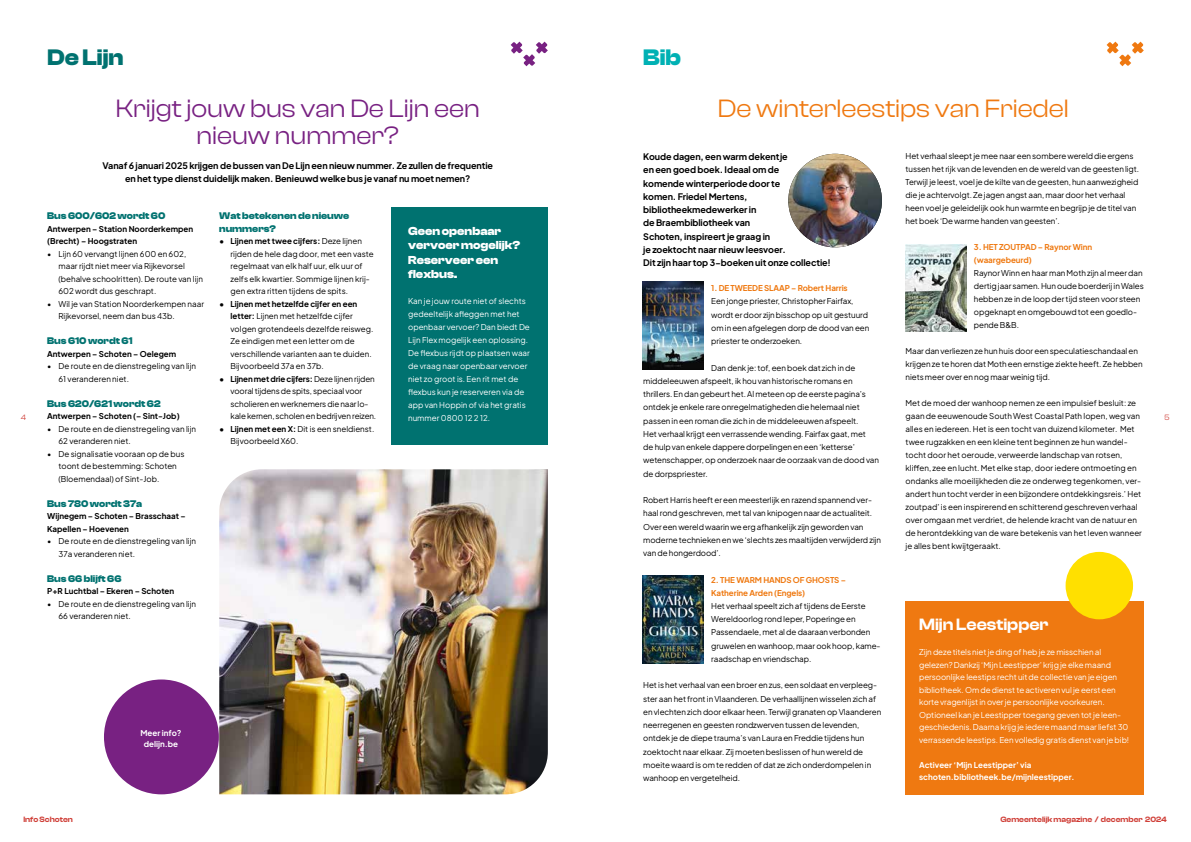
<style>
.page{position:relative;width:1191px;height:842px;background:#fff}
.page>*{position:absolute;margin:0;border:0;box-sizing:border-box;transform-origin:0 0}
.t1{font:26px/27px "Clash Display";color:#782182;text-align:center}
.t2{font:26px "Clash Display";color:#ef7911}
.t3{font:700 23.3px "Clash Display";color:#007270}
.t4{font:700 23.3px "Clash Display";color:#00b1b4}
.t5{font:600 17px "Clash Display";color:#fff}
.t6{font:700 12px/14.4px "Clash Display";color:#fff}
.t7{font:700 10px/12.5px "Clash Display";color:#007270}
.t8{font:700 9px/13.2px "Plus Jakarta Sans";letter-spacing:-.01em;color:#000;text-align:center}
.t9{font:8px/13.2px "Plus Jakarta Sans";letter-spacing:-.01em;color:#000}
.t10{font:8px/13px "Plus Jakarta Sans";letter-spacing:-.01em;color:#fff}
.t11{font:700 8px/12.5px "Plus Jakarta Sans";color:#000}
.t12{font:700 8px/13.2px "Plus Jakarta Sans";letter-spacing:-.01em;color:#ef7911}
.t13{font:700 8px/11px "Plus Jakarta Sans";color:#fff;text-align:center}
.t14{font:600 8px "Clash Display";color:#cf3e37}
.t15{font:8px "Clash Display";color:#cf3e37}
.s1{font-weight:700}
</style>
<div class="page">
<img style="left:219px;top:469px;width:329px;height:325px">
<svg style="left:510px;top:42px;width:38px;height:24px"></svg>
<svg style="left:1106px;top:42px;width:37px;height:24px"></svg>
<div style="left:391px;top:207px;width:157px;height:237px;background:#007270"></div>
<div style="left:104px;top:679px;width:115px;height:115px;background:#782182;border-radius:50%"></div>
<div style="left:905px;top:601px;width:238px;height:193px;background:#ef7911"></div>
<img style="left:788px;top:154px;width:94px;height:93px;border-radius:47px">
<img style="left:643px;top:282px;width:60px;height:87px">
<img style="left:643px;top:576px;width:60px;height:87px">
<img style="left:905px;top:244px;width:61px;height:88px">
<div style="left:1065px;top:552px;width:68px;height:67px;background:#ffe000;border-radius:50%"></div>
<h2 class="t3" style="left:47px;top:44px;width:78px">De Lijn</h2>
<h2 class="t4" style="left:643px;top:44px;width:39px">Bib</h2>
<h1 class="t1" style="left:116px;top:94px;width:365px">Krijgt jouw bus van De Lijn een nieuw nummer?</h1>
<h1 class="t2" style="left:717px;top:94px;width:352px">De winterleestips van Friedel</h1>
<p class="t9" style="left:905px;top:149px;width:235px">Het verhaal sleept je mee naar een sombere wereld die ergens tussen het rijk van de levenden en de wereld van de geesten ligt.<br>Terwijl je leest, voel je de kilte van de geesten, hun aanwezigheid die je achtervolgt. Ze jagen angst aan, maar door het verhaal heen voel je geleidelijk ook hun warmte en begrijp je de titel van het boek ‘De warme handen van geesten’.</p>
<p class="t12" style="left:974px;top:240px;width:120px">3. HET ZOUTPAD – Raynor Winn (waargebeurd)</p>
<p class="t9" style="left:974px;top:266px;width:171px">Raynor Winn en haar man Moth zijn al meer dan dertig jaar samen. Hun oude boerderij in Wales hebben ze in de loop der tijd steen voor steen opgeknapt en omgebouwd tot een goedlo&shy;pende B&amp;B.</p>
<p class="t9" style="left:905px;top:344px;width:239px">Maar dan verliezen ze hun huis door een speculatieschandaal en krijgen ze te horen dat Moth een ernstige ziekte heeft. Ze hebben niets meer over en nog maar weinig tijd.</p>
<p class="t9" style="left:905px;top:396px;width:238px">Met de moed der wanhoop nemen ze een impulsief besluit: ze gaan de eeuwenoude South West Coastal Path lopen, weg van alles en iedereen. Het is een tocht van duizend kilometer. Met twee rugzakken en een kleine tent beginnen ze hun wandel&shy;tocht door het oeroude, verweerde landschap van rotsen, kliffen, zee en lucht. Met elke stap, door iedere ontmoeting en ondanks alle moeilijkheden die ze onderweg tegenkomen, ver&shy;andert hun tocht verder in een bijzondere ontdekkingsreis.’ Het zoutpad’ is een inspirerend en schitterend geschreven verhaal over omgaan met verdriet, de helende kracht van de natuur en de herontdekking van de ware betekenis van het leven wanneer je alles bent kwijtgeraakt.</p>
<p class="t8" style="left:643px;top:149px;width:189px;text-align:left">Koude dagen, een warm dekentje<br>en een goed boek. Ideaal om de<br>komende winterperiode door te<br>komen. Friedel Mertens, bibliotheekmedewerker in<br>de Braembibliotheek van<br>Schoten, inspireert je graag in<br>je zoektocht naar nieuw leesvoer.<br>Dit zijn haar top 3-boeken uit onze collectie!</p>
<p class="t12" style="left:711px;top:280px;width:138px">1. DE TWEEDE SLAAP – Robert Harris</p>
<p class="t9" style="left:711px;top:294px;width:159px">Een jonge priester, Christopher Fairfax, wordt er door zijn bisschop op uit gestuurd om in een afgelegen dorp de dood van een priester te onderzoeken.</p>
<p class="t9" style="left:643px;top:360px;width:237px;text-indent:68px">Dan denk je: tof, een boek dat zich in de middeleeuwen afspeelt, ik hou van historische romans en thrillers. En dan gebeurt het. Al meteen op de eerste pagina’s ontdek je enkele rare onregelmatigheden die helemaal niet passen in een roman die zich in de middeleeuwen afspeelt.<br>Het verhaal krijgt een verrassende wending. Fairfax gaat, met<br>de hulp van enkele dappere dorpelingen en een ‘ketterse’ wetenschapper, op onderzoek naar de oorzaak van de dood van de dorpspriester.</p>
<p class="t9" style="left:643px;top:493px;width:239px">Robert Harris heeft er een meesterlijk en razend spannend ver&shy;haal rond geschreven, met tal van knipogen naar de actualiteit.<br>Over een wereld waarin we erg afhankelijk zijn geworden van moderne technieken en we ‘slechts zes maaltijden verwijderd zijn van de hongerdood’.</p>
<p class="t12" style="left:711px;top:572px;width:136px">2. THE WARM HANDS OF GHOSTS –<br>Katherine Arden (Engels)</p>
<p class="t9" style="left:711px;top:599px;width:171px">Het verhaal speelt zich af tijdens de Eerste Wereldoorlog rond Ieper, Poperinge en Passendaele, met al de daaraan verbonden gruwelen en wanhoop, maar ook hoop, kame&shy;raadschap en vriendschap.</p>
<p class="t9" style="left:643px;top:678px;width:239px">Het is het verhaal van een broer en zus, een soldaat en verpleeg&shy;ster aan het front in Vlaanderen. De verhaallijnen wisselen zich af en vlechten zich door elkaar heen. Terwijl granaten op Vlaanderen neerregenen en geesten rondzwerven tussen de levenden, ontdek je de diepe trauma’s van Laura en Freddie tijdens hun zoektocht naar elkaar. Zij moeten beslissen of hun wereld de moeite waard is om te redden of dat ze zich onderdompelen in wanhoop en vergetelheid.</p>
<p class="t8" style="left:102px;top:158px;width:392px;line-height:12.5px">Vanaf 6 januari 2025 krijgen de bussen van De Lijn een nieuw nummer. Ze zullen de frequentie en het type dienst duidelijk maken. Benieuwd welke bus je vanaf nu moet nemen?</p>
<p class="t7" style="left:47px;top:210px;width:120px">Bus 600/602 wordt 60</p>
<p class="t11" style="left:47px;top:221px;width:147px">Antwerpen – Station Noorderkempen (Brecht) – Hoogstraten</p>
<p class="t9" style="left:59px;top:247px;width:146px;line-height:12.5px;text-indent:-11px">• Lijn 60 vervangt lijnen 600 en 602, maar rijdt niet meer via Rijkevorsel (behalve schoolritten). De route van lijn 602 wordt dus geschrapt.</p>
<p class="t9" style="left:59px;top:297px;width:147px;line-height:12.5px;text-indent:-11px">• Wil je van Station Noorderkempen naar<br>Rijkevorsel, neem dan bus 43b.</p>
<p class="t7" style="left:47px;top:335px;width:87px">Bus 610 wordt 61</p>
<p class="t11" style="left:47px;top:346px;width:130px">Antwerpen – Schoten – Oelegem</p>
<p class="t9" style="left:59px;top:359px;width:139px;line-height:12.5px;text-indent:-11px">• De route en de dienstregeling van lijn<br>61 veranderen niet.</p>
<p class="t7" style="left:47px;top:397px;width:115px">Bus 620/621 wordt 62</p>
<p class="t11" style="left:47px;top:409px;width:134px">Antwerpen – Schoten (– Sint-Job)</p>
<p class="t9" style="left:59px;top:422px;width:139px;line-height:12.5px;text-indent:-11px">• De route en de dienstregeling van lijn<br>62 veranderen niet.</p>
<p class="t9" style="left:59px;top:447px;width:127px;line-height:12.5px;text-indent:-11px">• De signalisatie vooraan op de bus toont de bestemming: Schoten (Bloemendaal) of Sint-Job.</p>
<p class="t7" style="left:47px;top:497px;width:96px">Bus 780 wordt 37a</p>
<p class="t11" style="left:47px;top:509px;width:140px">Wijnegem – Schoten – Brasschaat –<br>Kapellen – Hoevenen</p>
<p class="t9" style="left:59px;top:534px;width:139px;line-height:12.5px;text-indent:-11px">• De route en de dienstregeling van lijn<br>37a veranderen niet.</p>
<p class="t7" style="left:47px;top:572px;width:76px">Bus 66 blijft 66</p>
<p class="t11" style="left:47px;top:584px;width:129px">P+R Luchtbal – Ekeren – Schoten</p>
<p class="t9" style="left:59px;top:597px;width:139px;line-height:12.5px;text-indent:-11px">• De route en de dienstregeling van lijn<br>66 veranderen niet.</p>
<p class="t7" style="left:219px;top:210px;width:132px">Wat betekenen de nieuwe nummers?</p>
<p class="t9" style="left:231px;top:234px;width:145px;line-height:12.5px;text-indent:-11px"><span class="s1">• Lijnen met twee cijfers:</span> Deze lijnen rijden de hele dag door, met een vaste regelmaat van elk half uur, elk uur of zelfs elk kwartier. Sommige lijnen krij&shy;gen extra ritten tijdens de spits.</p>
<p class="t9" style="left:231px;top:297px;width:144px;line-height:12.5px;text-indent:-11px"><span class="s1">• Lijnen met hetzelfde cijfer en een letter:</span> Lijnen met hetzelfde cijfer volgen grotendeels dezelfde reisweg.<br>Ze eindigen met een letter om de verschillende varianten aan te duiden.<br>Bijvoorbeeld 37a en 37b.</p>
<p class="t9" style="left:231px;top:372px;width:147px;line-height:12.5px;text-indent:-11px"><span class="s1">• Lijnen met drie cijfers:</span> Deze lijnen rijden vooral tijdens de spits, speciaal voor scholieren en werknemers die naar lo&shy;kale kernen, scholen en bedrijven reizen.</p>
<p class="t9" style="left:231px;top:422px;width:145px;line-height:12.5px;text-indent:-11px"><span class="s1">• Lijnen met een X:</span> Dit is een sneldienst.<br>Bijvoorbeeld X60.</p>
<h3 class="t6" style="left:408px;top:224px;width:114px">Geen openbaar vervoer mogelijk?<br>Reserveer een flexbus.</h3>
<p class="t10" style="left:408px;top:294px;width:123px">Kan je jouw route niet of slechts gedeeltelijk afleggen met het openbaar vervoer? Dan biedt De<br>Lijn Flex mogelijk een oplossing.<br>De flexbus rijdt op plaatsen waar de vraag naar openbaar vervoer niet zo groot is. Een rit met de flexbus kun je reserveren via de app van Hoppin of via het gratis nummer 0800 12 2 12.</p>
<p class="t15" style="left:21px;top:413px;width:7px">4</p>
<p class="t15" style="left:1164px;top:413px;width:7px">5</p>
<h3 class="t5" style="left:919px;top:615px;width:131px">Mijn Leestipper</h3>
<p class="t10" style="left:919px;top:645px;width:211px;line-height:12.5px">Zijn deze titels niet je ding of heb je ze misschien al gelezen? Dankzij ‘Mijn Leestipper’ krijg je elke maand persoonlijke leestips recht uit de collectie van je eigen bibliotheek. Om de dienst te activeren vul je eerst een korte vragenlijst in over je persoonlijke voorkeuren.<br>Optioneel kan je Leestipper toegang geven tot je leen&shy;geschiedenis. Daarna krijg je iedere maand maar liefst 30 verrassende leestips. Een volledig gratis dienst van je bib!</p>
<p class="t13" style="left:919px;top:757px;width:157px;line-height:12.5px;text-align:left">Activeer ‘Mijn Leestipper’ via schoten.bibliotheek.be/mijnleestipper.</p>
<p class="t13" style="left:140px;top:726px;width:43px">Meer info? delijn.be</p>
<p class="t14" style="left:23px;top:815px;width:51px">Info Schoten</p>
<p class="t14" style="left:1000px;top:815px;width:168px">Gemeentelijk magazine / december 2024</p>
</div>
